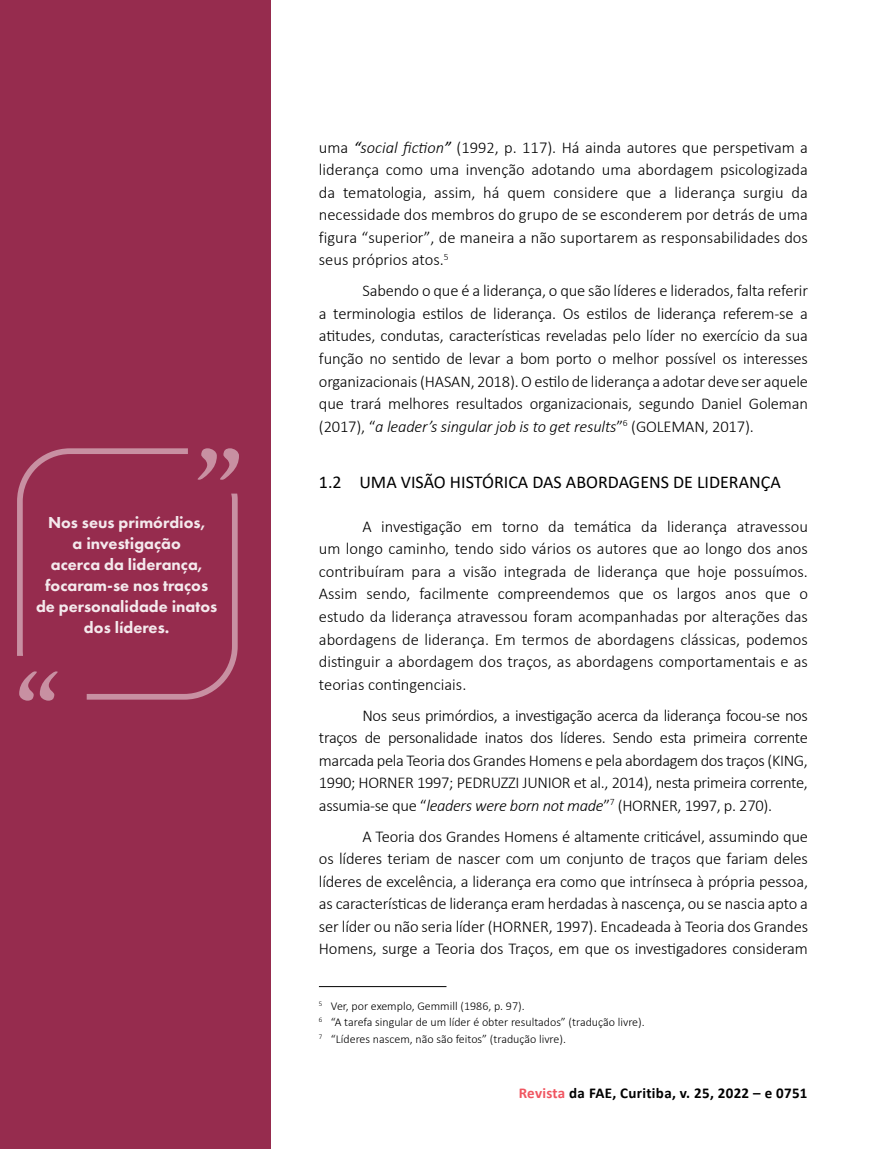
<style>
.page{position:relative;width:893px;height:1149px;background:#fff}
.page>*{position:absolute;margin:0;border:0;box-sizing:border-box;transform-origin:0 0}
.t1{font:18px "Calibri";color:#000}
.t2{font:300 16.5px/22.5px "Calibri";letter-spacing:-.01em;color:#000;text-align:justify}
.t3{font:800 16.5px/21px "Futura PT";color:#fff;text-align:center}
.t4{font:700 15px "Calibri";letter-spacing:.02em;color:#000}
.t5{font:300 12px/16.5px "Calibri";color:#000}
.s1{font-weight:400;font-style:italic}
.s2{font-style:italic}
.s3{color:#f05661}
</style>
<div class="page">
<div style="left:0;top:0;width:270px;height:1148px;background:#962c4e"></div>
<svg style="left:17px;top:448px;width:222px;height:252px"></svg>
<hr style="left:319px;top:985px;width:127px;height:1px;background:#000">
<p class="t3" style="left:36px;top:511px;width:183px">Nos seus primórdios,<br>a investigação<br>acerca da liderança, focaram-se nos traços de personalidade inatos dos líderes.</p>
<p class="t2" style="left:319px;top:136px;width:490px">uma <span class="s1">“</span><span class="s2">social fiction</span><span class="s1">”</span> (1992, p. 117). Há ainda autores que perspetivam a liderança como uma invenção adotando uma abordagem psicologizada da tematologia, assim, há quem considere que a liderança surgiu da necessidade dos membros do grupo de se esconderem por detrás de uma figura “superior”, de maneira a não suportarem as responsabilidades dos seus próprios atos.<sup>5</sup></p>
<p class="t2" style="left:319px;top:279px;width:491px;text-indent:43px">Sabendo o que é a liderança, o que são líderes e liderados, falta referir a terminologia estilos de liderança. Os estilos de liderança referem-se a atitudes, condutas, características reveladas pelo líder no exercício da sua função no sentido de levar a bom porto o melhor possível os interesses organizacionais (HASAN, 2018). O estilo de liderança a adotar deve ser aquele que trará melhores resultados organizacionais, segundo Daniel Goleman (2017), “<span class="s2">a leader’s singular job is to get results</span>”<sup>6</sup> (GOLEMAN, 2017).</p>
<p class="t1" style="left:319px;top:469px;width:463px">1.2 UMA VISÃO HISTÓRICA DAS ABORDAGENS DE LIDERANÇA</p>
<p class="t2" style="left:319px;top:515px;width:491px;text-indent:43px">A investigação em torno da temática da liderança atravessou um longo caminho, tendo sido vários os autores que ao longo dos anos contribuíram para a visão integrada de liderança que hoje possuímos.<br>Assim sendo, facilmente compreendemos que os largos anos que o estudo da liderança atravessou foram acompanhadas por alterações das abordagens de liderança. Em termos de abordagens clássicas, podemos distinguir a abordagem dos traços, as abordagens comportamentais e as teorias contingenciais.</p>
<p class="t2" style="left:319px;top:703px;width:491px;text-indent:43px">Nos seus primórdios, a investigação acerca da liderança focou-se nos traços de personalidade inatos dos líderes. Sendo esta primeira corrente marcada pela Teoria dos Grandes Homens e pela abordagem dos traços (KING, 1990; HORNER 1997; PEDRUZZI JUNIOR et al., 2014), nesta primeira corrente, assumia-se que “<span class="s2">leaders were born not made</span>”<sup>7</sup> (HORNER, 1997, p. 270).</p>
<p class="t2" style="left:319px;top:824px;width:491px;text-indent:43px">A Teoria dos Grandes Homens é altamente criticável, assumindo que os líderes teriam de nascer com um conjunto de traços que fariam deles líderes de excelência, a liderança era como que intrínseca à própria pessoa, as características de liderança eram herdadas à nascença, ou se nascia apto a ser líder ou não seria líder (HORNER, 1997). Encadeada à Teoria dos Grandes Homens, surge a Teoria dos Traços, em que os investigadores consideram</p>
<p class="t5" style="left:319px;top:996px;width:327px"><sup>5</sup> Ver, por exemplo, Gemmill (1986, p. 97).<br><sup>6</sup> “A tarefa singular de um líder é obter resultados” (tradução livre).<br><sup>7</sup> “Líderes nascem, não são feitos” (tradução livre).</p>
<p class="t4" style="left:519px;top:1081px;width:290px"><span class="s3">Revista</span> da FAE, Curitiba, v. 25, 2022 – e 0751</p>
</div>
